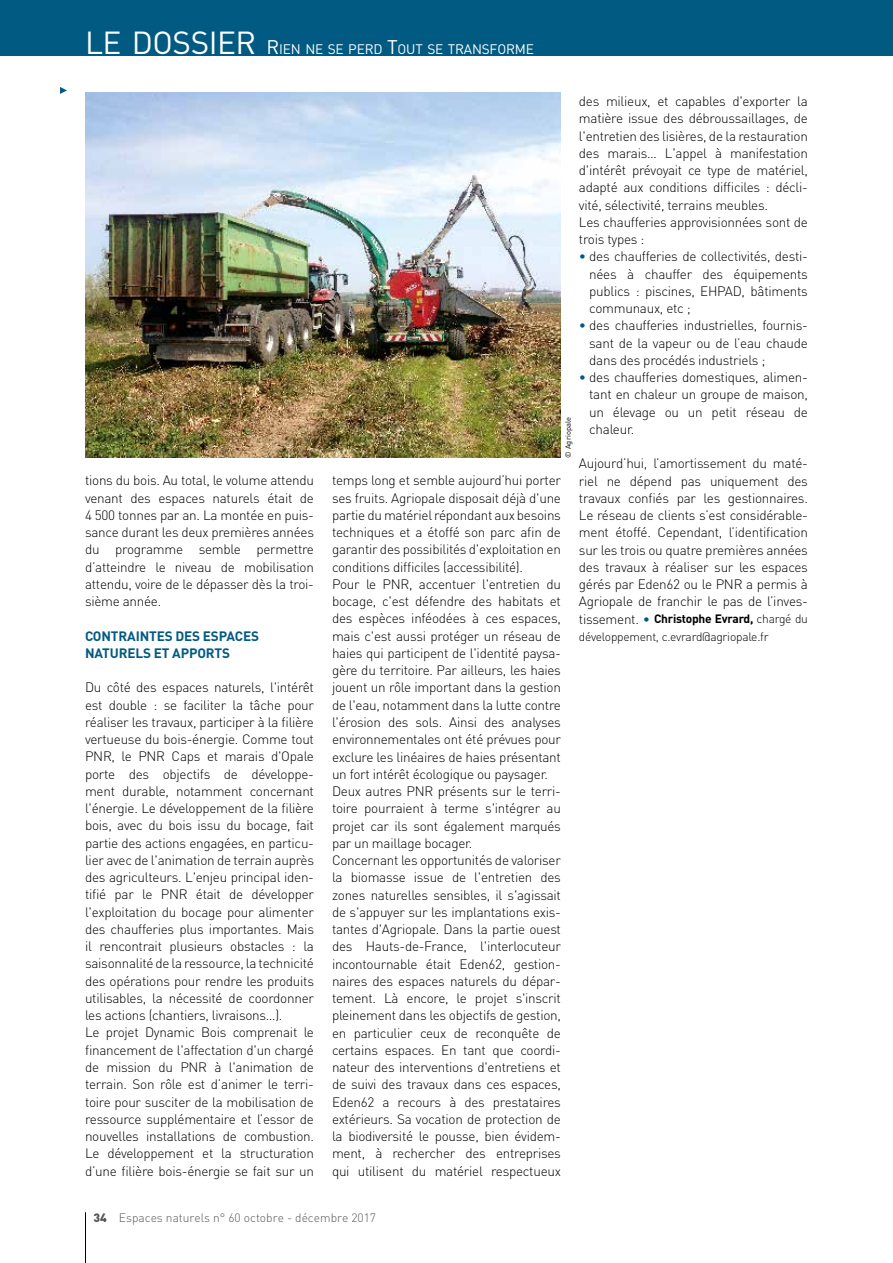
<style>
.page{position:relative;width:893px;height:1263px;background:#fff}
.page>*{position:absolute;margin:0;border:0;box-sizing:border-box;transform-origin:0 0}
.t1{font:13.65px "DIN Pro";letter-spacing:-.015em;color:#fff}
.t2{font:300 13.5px/17.2px "DIN Pro";letter-spacing:-.02em;color:#000;text-align:justify}
.t3{font:700 13.5px/17.2px "DIN Pro";letter-spacing:-.01em;color:#005a81}
.t4{font:300 12px/17.2px "DIN Pro";letter-spacing:-.02em;color:#000}
.t5{font:300 12px "DIN Pro";color:#575756}
.t6{font:7.5px "DIN Pro";letter-spacing:.01em;color:#000}
.s1{font-size:31.5px}
.s2{font-size:19.5px}
.s3{color:#005a81}
.s4{font-size:13.5px}
.s5{font-size:13.5px;color:#005a81}
.s6{font-weight:700}
.s7{font-weight:900}
</style>
<div class="page">
<hr style="left:85px;top:1212px;width:1px;height:51px;background:#000">
<div style="left:0;top:0;width:893px;height:56px;background:#005a81"></div>
<img style="left:85px;top:93px;width:476px;height:365px">
<svg style="left:60px;top:87px;width:7px;height:7px"></svg>
<p class="t1" style="left:85px;top:40px;width:450px"><span class="s1">LE DOSSIER</span> <span class="s2">R</span>IEN NE SE PERD <span class="s2">T</span>OUT SE TRANSFORME</p>
<p class="t2" style="left:85px;top:471px;width:230px">tions du bois. Au total, le volume attendu venant des espaces naturels était de 4 500 tonnes par an. La montée en puis&shy;sance durant les deux premières années du programme semble permettre d’atteindre le niveau de mobilisation attendu, voire de le dépasser dès la troi&shy;sième année.</p>
<p class="t3" style="left:85px;top:626px;width:175px">CONTRAINTES DES ESPACES<br>NATURELS ET APPORTS</p>
<p class="t2" style="left:85px;top:678px;width:230px;text-align:left">Du côté des espaces naturels, l'intérêt est double : se faciliter la tâche pour réaliser les travaux, participer à la filière vertueuse du bois-énergie. Comme tout PNR, le PNR Caps et marais d'Opale porte des objectifs de développe&shy;ment durable, notamment concernant l'énergie. Le développement de la filière bois, avec du bois issu du bocage, fait partie des actions engagées, en particu&shy;lier avec de l'animation de terrain auprès des agriculteurs. L'enjeu principal iden&shy;tifié par le PNR était de développer l'exploitation du bocage pour alimenter des chaufferies plus importantes. Mais il rencontrait plusieurs obstacles : la saisonnalité de la ressource, la technicité des opérations pour rendre les produits utilisables, la nécessité de coordonner les actions (chantiers, livraisons…).<br>Le projet Dynamic Bois comprenait le financement de l'affectation d'un chargé de mission du PNR à l'animation de terrain. Son rôle est d’animer le terri&shy;toire pour susciter de la mobilisation de ressource supplémentaire et l’essor de nouvelles installations de combustion.<br>Le développement et la structuration d’une filière bois-énergie se fait sur un</p>
<p class="t2" style="left:579px;top:92px;width:230px;text-align:left">des milieux, et capables d'exporter la matière issue des débroussaillages, de l'entretien des lisières, de la restauration des marais… L'appel à manifestation d'intérêt prévoyait ce type de matériel, adapté aux conditions difficiles : décli&shy;vité, sélectivité, terrains meubles.<br>Les chaufferies approvisionnées sont de trois types :</p>
<p class="t2" style="left:589px;top:247px;width:220px;text-indent:-10px"><span class="s3">•</span> des chaufferies de collectivités, desti&shy;nées à chauffer des équipements publics : piscines, EHPAD, bâtiments communaux, etc ;</p>
<p class="t2" style="left:589px;top:316px;width:220px;text-indent:-10px"><span class="s3">•</span> des chaufferies industrielles, fournis&shy;sant de la vapeur ou de l’eau chaude dans des procédés industriels ;</p>
<p class="t2" style="left:589px;top:368px;width:220px;text-indent:-10px"><span class="s3">•</span> des chaufferies domestiques, alimen&shy;tant en chaleur un groupe de maison, un élevage ou un petit réseau de chaleur.</p>
<p class="t2" style="left:579px;top:454px;width:230px">Aujourd’hui, l’amortissement du maté&shy;riel ne dépend pas uniquement des travaux confiés par les gestionnaires.<br>Le réseau de clients s’est considérable&shy;ment étoffé. Cependant, l’identification sur les trois ou quatre premières années des travaux à réaliser sur les espaces gérés par Eden62 ou le PNR a permis à Agriopale de franchir le pas de l’inves-</p>
<p class="t4" style="left:579px;top:610px;width:230px"><span class="s4">tissement.</span> <span class="s5">•</span> <span class="s6">Christophe Evrard,</span> chargé du développement, c.evrard@agriopale.fr</p>
<p class="t6" style="left:563px;top:458px;width:42px;rotate:-90deg">© Agriopale</p>
<p class="t2" style="left:332px;top:471px;width:230px;text-align:left">temps long et semble aujourd’hui porter ses fruits. Agriopale disposait déjà d'une partie du matériel répondant aux besoins techniques et a étoffé son parc afin de garantir des possibilités d'exploitation en conditions difficiles (accessibilité).<br>Pour le PNR, accentuer l'entretien du bocage, c'est défendre des habitats et des espèces inféodées à ces espaces, mais c'est aussi protéger un réseau de haies qui participent de l'identité paysa&shy;gère du territoire. Par ailleurs, les haies jouent un rôle important dans la gestion de l'eau, notamment dans la lutte contre l'érosion des sols. Ainsi des analyses environnementales ont été prévues pour exclure les linéaires de haies présentant un fort intérêt écologique ou paysager.<br>Deux autres PNR présents sur le terri&shy;toire pourraient à terme s'intégrer au projet car ils sont également marqués par un maillage bocager.<br>Concernant les opportunités de valoriser la biomasse issue de l'entretien des zones naturelles sensibles, il s'agissait de s'appuyer sur les implantations exis&shy;tantes d'Agriopale. Dans la partie ouest des Hauts-de-France, l'interlocuteur incontournable était Eden62, gestion&shy;naires des espaces naturels du dépar&shy;tement. Là encore, le projet s'inscrit pleinement dans les objectifs de gestion, en particulier ceux de reconquête de certains espaces. En tant que coordi&shy;nateur des interventions d'entretiens et de suivi des travaux dans ces espaces, Eden62 a recours à des prestataires extérieurs. Sa vocation de protection de la biodiversité le pousse, bien évidem&shy;ment, à rechercher des entreprises qui utilisent du matériel respectueux</p>
<p class="t5" style="left:93px;top:1210px;width:284px"><span class="s7">34</span> Espaces naturels n° 60 octobre - décembre 2017</p>
</div>
